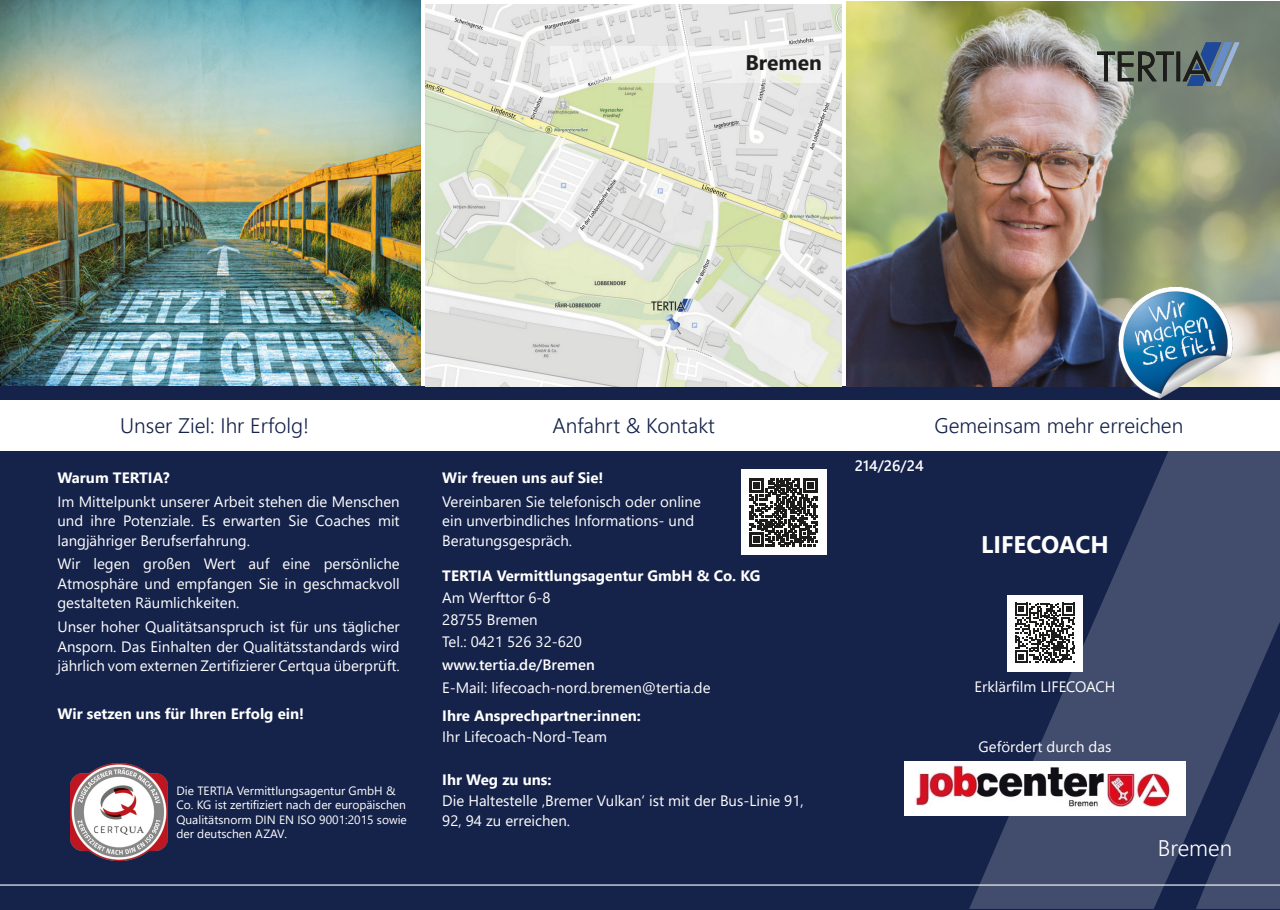
<style>
.page{position:relative;width:1280px;height:910px;background:#fff}
.page>*{position:absolute;margin:0;border:0;box-sizing:border-box;transform-origin:0 0}
.t1{font:700 24px "Segoe UI";color:#fff}
.t2{font:300 22.5px "Segoe UI";color:#fff}
.t3{font:300 21px "Segoe UI";color:#15224a}
.t4{font:700 21px "Segoe UI";color:#1d1d1b}
.t5{font:15px/19.5px "Segoe UI";color:#fff;text-align:justify}
.t6{font:700 15px "Segoe UI";color:#fff}
.t7{font:600 15px "Segoe UI";color:#fff}
.t8{font:12px/14.4px "Segoe UI";color:#fff}
</style>
<div class="page">
<img style="left:0;top:0;width:421px;height:387px">
<div style="left:0;top:387px;width:1280px;height:523px;background:#15224a"></div>
<hr style="left:0;top:884px;width:1280px;height:2px;background:#fff">
<svg style="left:1033px;top:451px;width:247px;height:392px;fill:#424d6d"></svg>
<svg style="left:969px;top:815px;width:214px;height:94px;background:#404b6b"></svg>
<svg style="left:1196px;top:711px;width:84px;height:198px"></svg>
<img style="left:70px;top:763px;width:98px;height:98px">
<img style="left:425px;top:4px;width:417px;height:383px">
<svg style="left:550px;top:46px;width:279px;height:37px;fill:#f0f0f0"></svg>
<div style="left:0;top:400px;width:1280px;height:51px;background:#fff"></div>
<img style="left:846px;top:1px;width:434px;height:386px">
<div style="left:1007px;top:595px;width:75px;height:77px;background:#fff"></div>
<svg style="left:1015px;top:603px;width:60px;height:60px"></svg>
<img style="left:905px;top:761px;width:280px;height:54px">
<svg style="left:1097px;top:43px;width:142px;height:43px;background:#687676"></svg>
<div style="left:741px;top:470px;width:85px;height:85px;background:#fff"></div>
<svg style="left:749px;top:478px;width:69px;height:69px"></svg>
<img style="left:1116px;top:285px;width:118px;height:114px">
<h3 class="t4" style="left:745px;top:42px;width:78px">Bremen</h3>
<h3 class="t3" style="left:120px;top:406px;width:190px">Unser Ziel: Ihr Erfolg!</h3>
<h3 class="t3" style="left:552px;top:406px;width:164px">Anfahrt &amp; Kontakt</h3>
<h3 class="t3" style="left:934px;top:406px;width:250px">Gemeinsam mehr erreichen</h3>
<p class="t6" style="left:57px;top:463px;width:114px">Warum TERTIA?</p>
<p class="t5" style="left:57px;top:490px;width:344px">Im Mittelpunkt unserer Arbeit stehen die Menschen und ihre Potenziale. Es erwarten Sie Coaches mit langjähriger Berufserfahrung.</p>
<p class="t5" style="left:57px;top:553px;width:344px">Wir legen großen Wert auf eine persönliche Atmosphäre und empfangen Sie in geschmackvoll gestalteten Räumlichkeiten.</p>
<p class="t5" style="left:57px;top:616px;width:344px">Unser hoher Qualitätsanspruch ist für uns täglicher Ansporn. Das Einhalten der Qualitätsstandards wird jährlich vom externen Zertifizierer Certqua überprüft.</p>
<p class="t6" style="left:57px;top:699px;width:248px">Wir setzen uns für Ihren Erfolg ein!</p>
<p class="t8" style="left:176px;top:782px;width:232px">Die TERTIA Vermittlungsagentur GmbH &amp; Co. KG ist zertifiziert nach der europäischen Qualitätsnorm DIN EN ISO 9001:2015 sowie der deutschen AZAV.</p>
<p class="t6" style="left:442px;top:463px;width:163px">Wir freuen uns auf Sie!</p>
<p class="t5" style="left:442px;top:490px;width:260px;text-align:left">Vereinbaren Sie telefonisch oder online ein unverbindliches Informations- und<br>Beratungsgespräch.</p>
<p class="t6" style="left:442px;top:561px;width:320px">TERTIA Vermittlungsagentur GmbH &amp; Co. KG</p>
<p class="t5" style="left:442px;top:585px;width:141px;line-height:22.2px;text-align:left">Am Werfttor 6-8<br>28755 Bremen<br>Tel.: 0421 526 32-620</p>
<p class="t7" style="left:442px;top:650px;width:154px">www.tertia.de/Bremen</p>
<p class="t5" style="left:442px;top:677px;width:270px">E-Mail: lifecoach-nord.bremen@tertia.de</p>
<p class="t6" style="left:442px;top:702px;width:200px">Ihre Ansprechpartner:innen:</p>
<p class="t5" style="left:442px;top:725px;width:166px">Ihr Lifecoach-Nord-Team</p>
<p class="t6" style="left:442px;top:765px;width:111px">Ihr Weg zu uns:</p>
<p class="t5" style="left:442px;top:790px;width:363px">Die Haltestelle ‚Bremer Vulkan‘ ist mit der Bus-Linie 91,<br>92, 94 zu erreichen.</p>
<p class="t7" style="left:855px;top:452px;width:71px">214/26/24</p>
<h1 class="t1" style="left:981px;top:522px;width:129px">LIFECOACH</h1>
<p class="t5" style="left:975px;top:676px;width:142px">Erklärfilm LIFECOACH</p>
<p class="t5" style="left:979px;top:736px;width:134px">Gefördert durch das</p>
<h2 class="t2" style="left:1158px;top:826px;width:76px">Bremen</h2>
</div>
